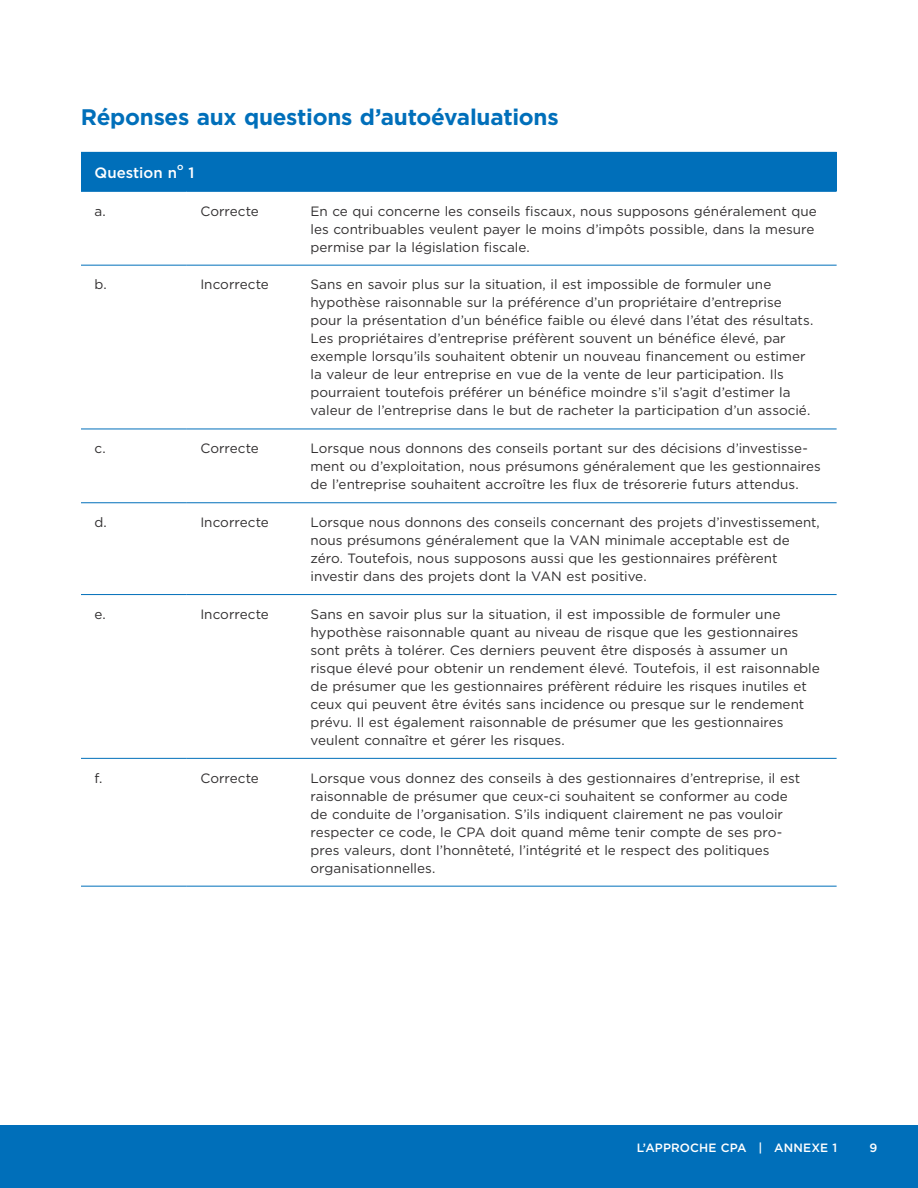
<style>
.page{position:relative;width:918px;height:1188px;background:#fff}
.page>*{position:absolute;margin:0;border:0;box-sizing:border-box;transform-origin:0 0}
.t1{font:700 22.5px "Gotham";letter-spacing:-.01em;color:#006fba}
.t2{font:500 15px "Gotham";color:#fff}
.t3{font:13.5px/18px "Gotham";color:#312f30}
.t4{font:500 12px "Gotham";letter-spacing:.01em;color:#fff}
.t5{font:500 9.75px "Gotham";color:#fff}
</style>
<div class="page">
<div style="left:0;top:1125px;width:918px;height:63px;background:#006fba"></div>
<div style="left:81px;top:152px;width:756px;height:39px;background:#006fba"></div>
<hr style="left:81px;top:191px;width:106px;height:1px;background:#006fba">
<hr style="left:187px;top:191px;width:110px;height:1px;background:#006fba">
<hr style="left:297px;top:191px;width:540px;height:1px;background:#006fba">
<hr style="left:187px;top:265px;width:110px;height:1px;background:#006fba">
<hr style="left:297px;top:265px;width:540px;height:1px;background:#006fba">
<hr style="left:187px;top:429px;width:110px;height:1px;background:#006fba">
<hr style="left:297px;top:429px;width:540px;height:1px;background:#006fba">
<hr style="left:81px;top:265px;width:106px;height:1px;background:#006fba">
<hr style="left:81px;top:429px;width:106px;height:1px;background:#006fba">
<hr style="left:81px;top:503px;width:106px;height:1px;background:#006fba">
<hr style="left:187px;top:503px;width:110px;height:1px;background:#006fba">
<hr style="left:297px;top:503px;width:540px;height:1px;background:#006fba">
<hr style="left:81px;top:594px;width:106px;height:1px;background:#006fba">
<hr style="left:187px;top:594px;width:110px;height:1px;background:#006fba">
<hr style="left:297px;top:594px;width:540px;height:1px;background:#006fba">
<hr style="left:81px;top:758px;width:106px;height:1px;background:#006fba">
<hr style="left:187px;top:758px;width:110px;height:1px;background:#006fba">
<hr style="left:297px;top:758px;width:540px;height:1px;background:#006fba">
<hr style="left:81px;top:886px;width:106px;height:1px;background:#006fba">
<hr style="left:187px;top:886px;width:110px;height:1px;background:#006fba">
<hr style="left:297px;top:886px;width:540px;height:1px;background:#006fba">
<h3 class="t1" style="left:81px;top:102px;width:479px">Réponses aux questions d’autoévaluations</h3>
<h4 class="t2" style="left:94px;top:163px;width:84px">QUESTION N</h4>
<h4 class="t5" style="left:177px;top:161px;width:8px">O</h4>
<h4 class="t2" style="left:189px;top:163px;width:7px">1</h4>
<p class="t3" style="left:94px;top:202px;width:13px">a.</p>
<p class="t3" style="left:200px;top:202px;width:60px">Correcte</p>
<p class="t3" style="left:310px;top:202px;width:508px">En ce qui concerne les conseils fiscaux, nous supposons généralement que les contribuables veulent payer le moins d’impôts possible, dans la mesure permise par la législation fiscale.</p>
<p class="t3" style="left:94px;top:275px;width:14px">b.</p>
<p class="t3" style="left:200px;top:275px;width:70px">Incorrecte</p>
<p class="t3" style="left:310px;top:275px;width:504px">Sans en savoir plus sur la situation, il est impossible de formuler une hypothèse raisonnable sur la préférence d’un propriétaire d’entreprise pour la présentation d’un bénéfice faible ou élevé dans l’état des résultats.<br>Les propriétaires d’entreprise préfèrent souvent un bénéfice élevé, par exemple lorsqu’ils souhaitent obtenir un nouveau financement ou estimer la valeur de leur entreprise en vue de la vente de leur participation. Ils pourraient toutefois préférer un bénéfice moindre s’il s’agit d’estimer la valeur de l’entreprise dans le but de racheter la participation d’un associé.</p>
<p class="t3" style="left:94px;top:439px;width:13px">c.</p>
<p class="t3" style="left:200px;top:439px;width:60px">Correcte</p>
<p class="t3" style="left:311px;top:457px;width:512px">ment ou d’exploitation, nous présumons généralement que les gestionnaires de l’entreprise souhaitent accroître les flux de trésorerie futurs attendus.</p>
<p class="t3" style="left:94px;top:513px;width:14px">d.</p>
<p class="t3" style="left:200px;top:513px;width:70px">Incorrecte</p>
<p class="t3" style="left:310px;top:513px;width:511px">Lorsque nous donnons des conseils concernant des projets d’investissement, nous présumons généralement que la VAN minimale acceptable est de zéro. Toutefois, nous supposons aussi que les gestionnaires préfèrent investir dans des projets dont la VAN est positive.</p>
<p class="t3" style="left:94px;top:605px;width:13px">e.</p>
<p class="t3" style="left:200px;top:605px;width:70px">Incorrecte</p>
<p class="t3" style="left:311px;top:605px;width:511px">Sans en savoir plus sur la situation, il est impossible de formuler une hypothèse raisonnable quant au niveau de risque que les gestionnaires sont prêts à tolérer. Ces derniers peuvent être disposés à assumer un risque élevé pour obtenir un rendement élevé. Toutefois, il est raisonnable de présumer que les gestionnaires préfèrent réduire les risques inutiles et ceux qui peuvent être évités sans incidence ou presque sur le rendement prévu. Il est également raisonnable de présumer que les gestionnaires veulent connaître et gérer les risques.</p>
<p class="t3" style="left:95px;top:769px;width:9px">f.</p>
<p class="t3" style="left:200px;top:769px;width:60px">Correcte</p>
<p class="t3" style="left:311px;top:769px;width:491px">Lorsque vous donnez des conseils à des gestionnaires d’entreprise, il est raisonnable de présumer que ceux-ci souhaitent se conformer au code de conduite de l’organisation. S’ils indiquent clairement ne pas vouloir</p>
<p class="t3" style="left:311px;top:841px;width:460px">pres valeurs, dont l’honnêteté, l’intégrité et le respect des politiques organisationnelles.</p>
<p class="t3" style="left:311px;top:439px;width:499px">Lorsque nous donnons des conseils portant sur des décisions d’investisse-</p>
<p class="t3" style="left:311px;top:823px;width:473px">respecter ce code, le CPA doit quand même tenir compte de ses pro-</p>
<p class="t4" style="left:637px;top:1140px;width:202px">L’APPROCHE CPA | ANNEXE 1</p>
<p class="t4" style="left:870px;top:1140px;width:9px">9</p>
</div>
